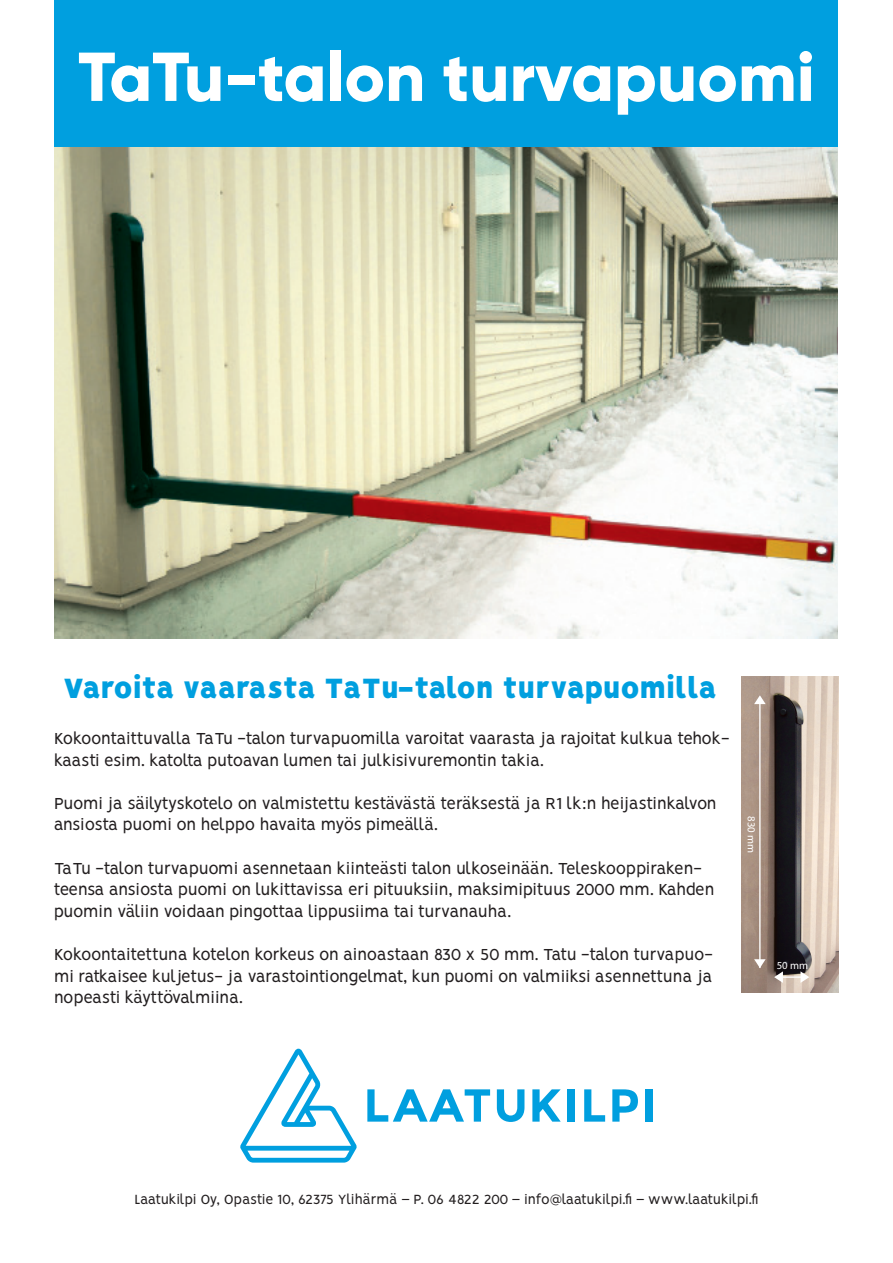
<style>
.page{position:relative;width:893px;height:1263px;background:#fff}
.page>*{position:absolute;margin:0;border:0;box-sizing:border-box;transform-origin:0 0}
.t1{font:800 69px "Gilroy";color:#fff}
.t2{font:900 31.5px "Vision";letter-spacing:-.03em;color:#009fdf}
.t3{font:18px/21.6px "Vision";letter-spacing:-.03em;color:#231f20}
.t4{font:15px "Vision";letter-spacing:-.02em;color:#231f20}
.t5{font:10.8px "Myriad Pro";color:#fff}
</style>
<div class="page">
<img style="left:54px;top:146px;width:784px;height:492px">
<div style="left:0;top:0;width:893px;height:146px;background:#009fdf"></div>
<div style="left:0;top:0;width:53px;height:741px;background:#fff"></div>
<div style="left:839px;top:0;width:54px;height:757px;background:#fff"></div>
<svg style="left:367px;top:1089px;width:123px;height:32px"></svg>
<svg style="left:497px;top:1089px;width:27px;height:33px"></svg>
<svg style="left:532px;top:1089px;width:29px;height:32px"></svg>
<div style="left:567px;top:1089px;width:7px;height:32px;background:#009fdf"></div>
<svg style="left:584px;top:1089px;width:21px;height:32px"></svg>
<svg style="left:612px;top:1089px;width:26px;height:32px"></svg>
<div style="left:645px;top:1089px;width:8px;height:32px;background:#009fdf"></div>
<svg style="left:240px;top:1049px;width:117px;height:113px"></svg>
<img style="left:742px;top:677px;width:96px;height:315px">
<svg style="left:754px;top:695px;width:12px;height:9px"></svg>
<svg style="left:754px;top:959px;width:12px;height:9px"></svg>
<hr style="left:759px;top:699px;width:2px;height:269px;background:#fff">
<svg style="left:800px;top:971px;width:9px;height:12px"></svg>
<svg style="left:774px;top:971px;width:9px;height:12px"></svg>
<hr style="left:778px;top:976px;width:27px;height:2px;background:#fff">
<p class="t1" style="left:78px;top:33px;width:738px">TaTu-talon turvapuomi</p>
<p class="t2" style="left:63px;top:669px;width:655px">Varoita vaarasta TaTu-talon turvapuomilla</p>
<p class="t3" style="left:54px;top:729px;width:677px">Kokoontaittuvalla TaTu -talon turvapuomilla varoitat vaarasta ja rajoitat kulkua tehok&shy;kaasti esim. katolta putoavan lumen tai julkisivuremontin takia.</p>
<p class="t3" style="left:54px;top:794px;width:664px">Puomi ja säilytyskotelo on valmistettu kestävästä teräksestä ja R1 lk:n heijastinkalvon ansiosta puomi on helppo havaita myös pimeällä.</p>
<p class="t3" style="left:54px;top:859px;width:662px">TaTu -talon turvapuomi asennetaan kiinteästi talon ulkoseinään. Teleskooppiraken&shy;teensa ansiosta puomi on lukittavissa eri pituuksiin, maksimipituus 2000 mm. Kahden puomin väliin voidaan pingottaa lippusiima tai turvanauha.</p>
<p class="t3" style="left:54px;top:945px;width:660px;text-align:justify">Kokoontaitettuna kotelon korkeus on ainoastaan 830 x 50 mm. Tatu -talon turvapuo&shy;mi ratkaisee kuljetus- ja varastointiongelmat, kun puomi on valmiiksi asennettuna ja nopeasti käyttövalmiina.</p>
<p class="t5" style="left:758px;top:816px;width:38px;rotate:90deg">830 mm</p>
<p class="t5" style="left:777px;top:959px;width:33px">50 mm</p>
<p class="t4" style="left:134px;top:1190px;width:626px">Laatukilpi Oy, Opastie 10, 62375 Ylihärmä – P. 06 4822 200 – info@laatukilpi.fi – www.laatukilpi.fi</p>
</div>
